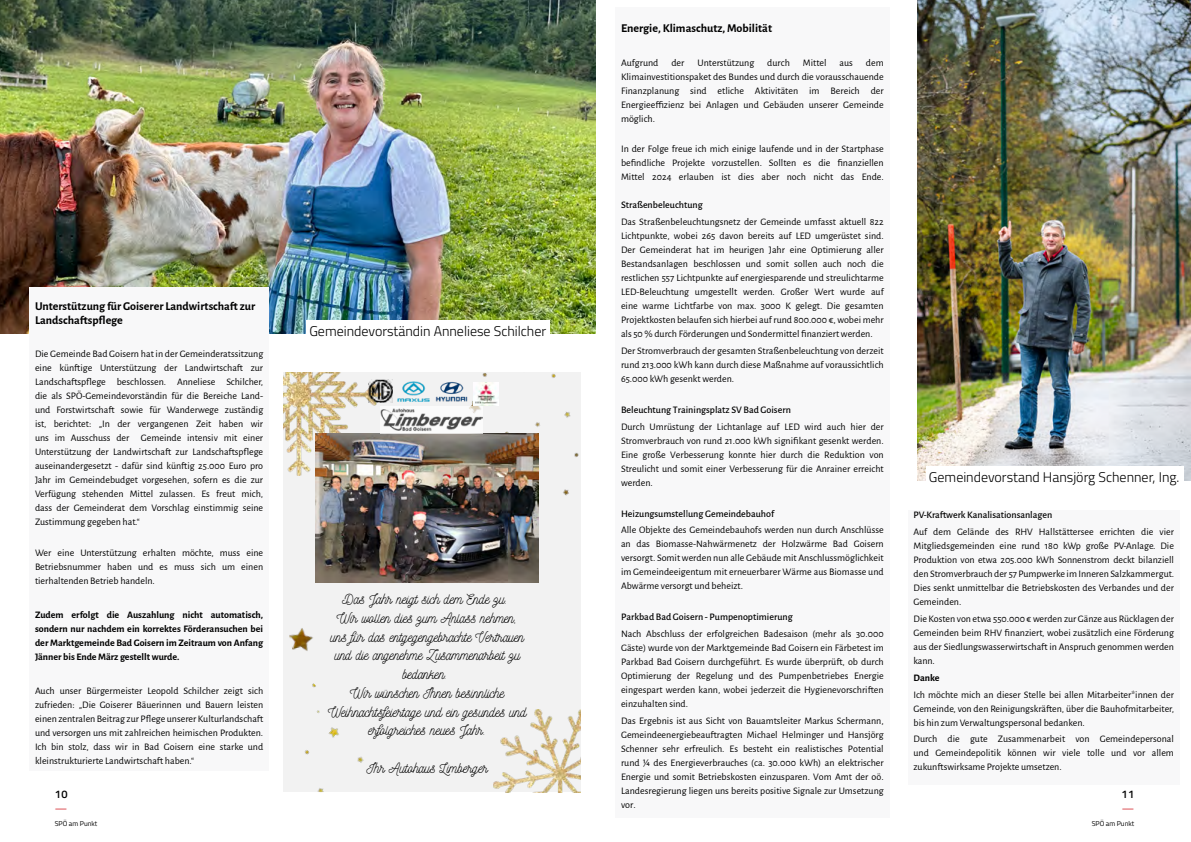
<style>
.page{position:relative;width:1191px;height:842px;background:#fff}
.page>*{position:absolute;margin:0;border:0;box-sizing:border-box;transform-origin:0 0}
.t1{font:300 14px "Titillium Web";color:#000}
.t2{font:13.9px/18.7px "Harmonie";color:#000;text-align:center}
.t3{font:700 12px/14px "Alegreya Sans";color:#000}
.t4{font:600 11px "Titillium Web";color:#000}
.t5{font:11px "Titillium Web";color:#d2232a}
.t6{font:10px/14px "Alegreya Sans";color:#000;text-align:justify}
.t7{font:700 10px/14px "Alegreya Sans";color:#000;text-align:justify}
.t8{font:500 10px "Alegreya Sans";color:#000}
.t9{font:7px "Titillium Web";color:#000}
.s1{font-weight:500}
</style>
<div class="page">
<img style="left:0;top:0;width:595px;height:333px">
<div style="left:29px;top:288px;width:240px;height:483px;background:#f8f8f9"></div>
<div style="left:306px;top:320px;width:244px;height:29px;background:#fff"></div>
<div style="left:283px;top:373px;width:298px;height:419px;background:#f2f2f2"></div>
<img style="left:493px;top:710px;width:88px;height:82px">
<img style="left:283px;top:373px;width:97px;height:103px">
<img style="left:470px;top:373px;width:109px;height:147px">
<img style="left:289px;top:628px;width:24px;height:23px">
<img style="left:304px;top:683px;width:60px;height:109px">
<img style="left:316px;top:434px;width:222px;height:148px">
<img style="left:381px;top:407px;width:102px;height:27px">
<img style="left:397px;top:381px;width:76px;height:22px">
<img style="left:368px;top:379px;width:24px;height:23px">
<img style="left:473px;top:382px;width:25px;height:24px">
<img style="left:917px;top:0;width:274px;height:480px">
<div style="left:926px;top:466px;width:257px;height:29px;background:#fff"></div>
<div style="left:615px;top:7px;width:274px;height:810px;background:#f8f8f9"></div>
<div style="left:908px;top:510px;width:271px;height:275px;background:#f8f8f9"></div>
<p class="t3" style="left:35px;top:298px;width:222px">Unterstützung für Goiserer Landwirtschaft zur<br>Landschaftspflege</p>
<p class="t6" style="left:35px;top:347px;width:230px">Die Gemeinde Bad Goisern hat in der Gemeinderatssitzung eine künftige Unterstützung der Landwirtschaft zur Landschaftspflege beschlossen. Anneliese Schilcher, die als SPÖ-Gemeindevorständin für die Bereiche Land&shy;und Forstwirtschaft sowie für Wanderwege zuständig ist, berichtet: „In der vergangenen Zeit haben wir uns im Ausschuss der Gemeinde intensiv mit einer Unterstützung der Landwirtschaft zur Landschaftspflege auseinandergesetzt - dafür sind künftig 25.000 Euro pro Jahr im Gemeindebudget vorgesehen, sofern es die zur Verfügung stehenden Mittel zulassen. Es freut mich, dass der Gemeinderat dem Vorschlag einstimmig seine Zustimmung gegeben hat.“</p>
<p class="t6" style="left:35px;top:545px;width:230px">Wer eine Unterstützung erhalten möchte, muss eine Betriebsnummer haben und es muss sich um einen tierhaltenden Betrieb handeln.</p>
<p class="t7" style="left:35px;top:607px;width:230px">Zudem erfolgt die Auszahlung nicht automatisch, sondern nur nachdem ein korrektes Förderansuchen bei der Marktgemeinde Bad Goisern im Zeitraum von Anfang Jänner bis Ende März gestellt wurde.</p>
<p class="t6" style="left:35px;top:683px;width:230px">Auch unser Bürgermeister Leopold Schilcher zeigt sich zufrieden: „Die Goiserer Bäuerinnen und Bauern leisten einen zentralen Beitrag zur Pflege unserer Kulturlandschaft und versorgen uns mit zahlreichen heimischen Produkten.<br>Ich bin stolz, dass wir in Bad Goisern eine starke und kleinstrukturierte Landwirtschaft haben.“</p>
<p class="t4" style="left:55px;top:786px;width:14px">10</p>
<p class="t5" style="left:55px;top:800px;width:14px">—</p>
<p class="t9" style="left:55px;top:819px;width:44px">SPÖ am Punkt</p>
<h1 class="t1" style="left:309px;top:321px;width:238px">Gemeindevorständin Anneliese Schilcher</h1>
<p class="t2" style="left:328px;top:590px;width:200px">Das Jahr neigt sich dem Ende zu.<br>Wir wollen dies zum Anlass nehmen, uns für das entgegengebrachte Vertrauen und die angenehme Zusammenarbeit zu bedanken.<br>Wir wünschen Ihnen besinnliche<br>Weihnachtsfeiertage und ein gesundes und erfolgreiches neues Jahr.</p>
<h2 class="t2" style="left:366px;top:759px;width:123px">Ihr Autohaus Limberger</h2>
<p class="t3" style="left:621px;top:20px;width:153px">Energie, Klimaschutz, Mobilität</p>
<p class="t6" style="left:621px;top:55px;width:39px">Aufgrund</p>
<p class="t6" style="left:671px;top:55px;width:15px">der</p>
<p class="t6" style="left:697px;top:55px;width:58px">Unterstützung</p>
<p class="t6" style="left:767px;top:55px;width:24px">durch</p>
<p class="t6" style="left:803px;top:55px;width:25px">Mittel</p>
<p class="t6" style="left:839px;top:55px;width:15px">aus</p>
<p class="t6" style="left:621px;top:55px;width:264px;text-indent:245px">dem Klimainvestitionspaket des Bundes und durch die vorausschauende Finanzplanung sind etliche Aktivitäten im Bereich der Energieeffizienz bei Anlagen und Gebäuden unserer Gemeinde möglich.</p>
<p class="t6" style="left:621px;top:142px;width:264px">In der Folge freue ich mich einige laufende und in der Startphase befindliche Projekte vorzustellen. Sollten es die finanziellen Mittel 2024 erlauben ist dies aber noch nicht das Ende.</p>
<p class="t8" style="left:621px;top:198px;width:83px">Straßenbeleuchtung</p>
<p class="t6" style="left:621px;top:215px;width:264px">Das Straßenbeleuchtungsnetz der Gemeinde umfasst aktuell 822<br>Lichtpunkte, wobei 265 davon bereits auf LED umgerüstet sind.<br>Der Gemeinderat hat im heurigen Jahr eine Optimierung aller Bestandsanlagen beschlossen und somit sollen auch noch die restlichen 557 Lichtpunkte auf energiesparende und streulichtarme LED-Beleuchtung umgestellt werden. Großer Wert wurde auf eine warme Lichtfarbe von max. 3000 K gelegt. Die gesamten Projektkosten belaufen sich hierbei auf rund 800.000 €, wobei mehr als 50 % durch Förderungen und Sondermittel finanziert werden.</p>
<p class="t6" style="left:621px;top:343px;width:264px">Der Stromverbrauch der gesamten Straßenbeleuchtung von derzeit rund 213.000 kWh kann durch diese Maßnahme auf voraussichtlich 65.000 kWh gesenkt werden.</p>
<p class="t8" style="left:621px;top:403px;width:171px">Beleuchtung Trainingsplatz SV Bad Goisern</p>
<p class="t6" style="left:621px;top:419px;width:264px">Durch Umrüstung der Lichtanlage auf LED wird auch hier der Stromverbrauch von rund 21.000 kWh signifikant gesenkt werden.<br>Eine große Verbesserung konnte hier durch die Reduktion von Streulicht und somit einer Verbesserung für die Anrainer erreicht werden.</p>
<p class="t6" style="left:621px;top:504px;width:264px;line-height:16.8px"><span class="s1">Heizungsumstel</span>l<span class="s1">ung Gemeindebauhof<br></span>Alle Objekte des Gemeindebauhofs werden nun durch Anschlüsse</p>
<p class="t6" style="left:621px;top:537px;width:264px">an das Biomasse-Nahwärmenetz der Holzwärme Bad Goisern versorgt. Somit werden nun alle Gebäude mit Anschlussmöglichkeit im Gemeindeeigentum mit erneuerbarer Wärme aus Biomasse und Abwärme versorgt und beheizt.</p>
<p class="t8" style="left:621px;top:610px;width:173px">Parkbad Bad Goisern - Pumpenoptimierung</p>
<p class="t6" style="left:621px;top:626px;width:264px">Nach Abschluss der erfolgreichen Badesaison (mehr als 30.000<br>Gäste) wurde von der Marktgemeinde Bad Goisern ein Färbetest im Parkbad Bad Goisern durchgeführt. Es wurde überprüft, ob durch Optimierung der Regelung und des Pumpenbetriebes Energie eingespart werden kann, wobei jederzeit die Hygienevorschriften einzuhalten sind.</p>
<p class="t6" style="left:621px;top:713px;width:264px">Das Ergebnis ist aus Sicht von Bauamtsleiter Markus Schermann, Gemeindeenergiebeauftragten Michael Helminger und Hansjörg Schenner sehr erfreulich. Es besteht ein realistisches Potential rund ¼ des Energieverbrauches (ca. 30.000 kWh) an elektrischer Energie und somit Betriebskosten einzusparen. Vom Amt der oö.<br>Landesregierung liegen uns bereits positive Signale zur Umsetzung vor.</p>
<h1 class="t1" style="left:929px;top:467px;width:252px">Gemeindevorstand Hansjörg Schenner, Ing.</h1>
<p class="t8" style="left:913px;top:508px;width:140px">PV-Kraftwerk Kanalisationsanlagen</p>
<p class="t6" style="left:913px;top:524px;width:262px">Auf dem Gelände des RHV Hallstättersee errichten die vier Mitgliedsgemeinden eine rund 180 kWp große PV-Anlage. Die Produktion von etwa 205.000 kWh Sonnenstrom deckt bilanziell den Stromverbrauch der 57 Pumpwerke im Inneren Salzkammergut.<br>Dies senkt unmittelbar die Betriebskosten des Verbandes und der Gemeinden.</p>
<p class="t6" style="left:913px;top:611px;width:262px">Die Kosten von etwa 550.000 € werden zur Gänze aus Rücklagen der Gemeinden beim RHV finanziert, wobei zusätzlich eine Förderung aus der Siedlungswasserwirtschaft in Anspruch genommen werden kann.</p>
<p class="t7" style="left:913px;top:670px;width:28px">Danke</p>
<p class="t6" style="left:913px;top:687px;width:262px">Ich möchte mich an dieser Stelle bei allen Mitarbeiter*innen der Gemeinde, von den Reinigungskräften, über die Bauhofmitarbeiter, bis hin zum Verwaltungspersonal bedanken.</p>
<p class="t6" style="left:913px;top:732px;width:262px">Durch die gute Zusammenarbeit von Gemeindepersonal und Gemeindepolitik können wir viele tolle und vor allem zukunftswirksame Projekte umsetzen.</p>
<p class="t4" style="left:1121px;top:786px;width:14px">11</p>
<p class="t5" style="left:1121px;top:800px;width:14px">—</p>
<p class="t9" style="left:1091px;top:819px;width:44px">SPÖ am Punkt</p>
</div>
